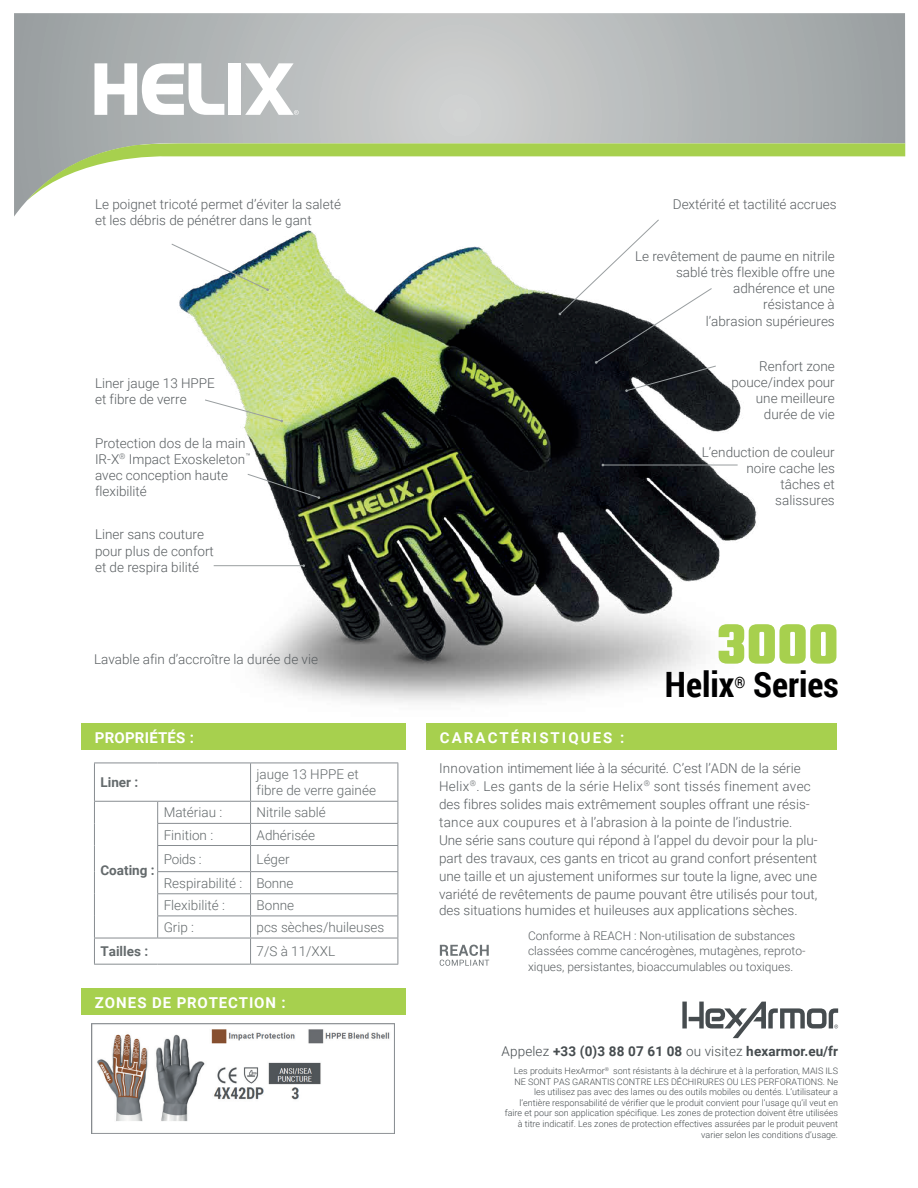
<style>
.page{position:relative;width:918px;height:1188px;background:#fff}
.page>*{position:absolute;margin:0;border:0;box-sizing:border-box;transform-origin:0 0}
.t1{font:700 61.5px "Teko";color:#a7d04e}
.t2{font:700 34.95px "Roboto Condensed";color:#000001}
.t3{font:700 15px "Roboto";letter-spacing:.06em;color:#fff}
.t4{font:700 15px "Roboto";letter-spacing:.135em;color:#fff}
.t5{font:700 15px "Roboto";letter-spacing:.015em;color:#fff}
.t6{font:300 13.5px/16.2px "Roboto";color:#595e61}
.t7{font:300 13.5px/16.2px "Roboto";color:#646a6c}
.t8{font:700 13.5px "Roboto";letter-spacing:.01em;color:#464c4f}
.t9{font:700 13.5px "Roboto";color:#646a6c}
.t10{font:300 12px/16.5px "Roboto";color:#595e61}
.t11{font:300 9px/10.5px "Roboto";color:#464c4f;text-align:right}
.t12{font:300 7.8px "Roboto";color:#595e61}
.s1{font-weight:300}
</style>
<div class="page">
<img style="left:91px;top:1024px;width:304px;height:109px">
<img style="left:179px;top:230px;width:578px;height:520px">
<svg style="left:14px;top:13px;width:891px;height:204px"></svg>
<svg style="left:27px;top:143px;width:878px;height:58px"></svg>
<svg style="left:682px;top:1002px;width:156px;height:36px"></svg>
<div style="left:426px;top:723px;width:411px;height:27px;background:#a7d04e"></div>
<svg style="left:94px;top:63px;width:130px;height:52px"></svg>
<div style="left:228px;top:63px;width:13px;height:52px;background:#fff"></div>
<svg style="left:245px;top:63px;width:54px;height:52px"></svg>
<div style="left:81px;top:723px;width:324px;height:27px;background:#a7d04e"></div>
<div style="left:81px;top:988px;width:324px;height:27px;background:#a7d04e"></div>
<svg style="left:247px;top:473px;width:73px;height:26px"></svg>
<hr style="left:214px;top:565px;width:90px;height:1px;background:#999ea0">
<svg style="left:171px;top:243px;width:98px;height:48px"></svg>
<svg style="left:204px;top:399px;width:79px;height:23px"></svg>
<hr style="left:603px;top:465px;width:135px;height:1px;background:#999ea0">
<hr style="left:94px;top:763px;width:64px;height:1px;background:#888d91">
<hr style="left:94px;top:763px;width:1px;height:38px;background:#888d91">
<hr style="left:158px;top:763px;width:93px;height:1px;background:#888d91">
<hr style="left:251px;top:763px;width:147px;height:1px;background:#888d91">
<hr style="left:250px;top:763px;width:1px;height:38px;background:#888d91">
<hr style="left:398px;top:763px;width:1px;height:38px;background:#888d91">
<hr style="left:94px;top:801px;width:64px;height:1px;background:#888d91">
<hr style="left:158px;top:801px;width:93px;height:1px;background:#888d91">
<hr style="left:251px;top:801px;width:147px;height:1px;background:#888d91">
<hr style="left:157px;top:823px;width:94px;height:1px;background:#888d91">
<hr style="left:251px;top:823px;width:147px;height:1px;background:#888d91">
<hr style="left:157px;top:845px;width:94px;height:1px;background:#888d91">
<hr style="left:251px;top:845px;width:147px;height:1px;background:#888d91">
<hr style="left:157px;top:871px;width:94px;height:1px;background:#888d91">
<hr style="left:251px;top:871px;width:147px;height:1px;background:#888d91">
<hr style="left:157px;top:893px;width:94px;height:1px;background:#888d91">
<hr style="left:251px;top:893px;width:147px;height:1px;background:#888d91">
<hr style="left:157px;top:916px;width:94px;height:1px;background:#888d91">
<svg style="left:157px;top:802px;width:1px;height:136px"></svg>
<hr style="left:251px;top:916px;width:147px;height:1px;background:#888d91">
<hr style="left:94px;top:938px;width:64px;height:1px;background:#888d91">
<svg style="left:94px;top:802px;width:1px;height:162px"></svg>
<hr style="left:158px;top:938px;width:93px;height:1px;background:#888d91">
<hr style="left:251px;top:938px;width:147px;height:1px;background:#888d91">
<svg style="left:250px;top:802px;width:1px;height:162px"></svg>
<svg style="left:398px;top:802px;width:1px;height:162px"></svg>
<hr style="left:94px;top:964px;width:64px;height:1px;background:#888d91">
<hr style="left:158px;top:964px;width:93px;height:1px;background:#888d91">
<hr style="left:251px;top:964px;width:147px;height:1px;background:#888d91">
<svg style="left:440px;top:945px;width:49px;height:21px"></svg>
<svg style="left:559px;top:219px;width:158px;height:173px"></svg>
<p class="t6" style="left:95px;top:196px;width:247px">Le poignet tricoté permet d’éviter la saleté et les débris de pénétrer dans le gant</p>
<p class="t6" style="left:95px;top:375px;width:121px">Liner jauge 13 HPPE et fibre de verre</p>
<p class="t6" style="left:95px;top:434px;width:152px">Protection dos de la main</p>
<p class="t12" style="left:119px;top:450px;width:8px">®</p>
<p class="t6" style="left:129px;top:450px;width:118px">Impact Exoskeleton</p>
<p class="t6" style="left:95px;top:450px;width:26px">IR-X</p>
<p class="t12" style="left:246px;top:451px;width:6px">™</p>
<p class="t6" style="left:95px;top:467px;width:135px">avec conception haute flexibilité</p>
<p class="t6" style="left:95px;top:526px;width:120px">Liner sans couture pour plus de confort et de respira bilité</p>
<p class="t6" style="left:94px;top:650px;width:226px">Lavable afin d’accroître la durée de vie</p>
<p class="t5" style="left:95px;top:727px;width:101px">PROPRIÉTÉS :</p>
<p class="t9" style="left:100px;top:773px;width:39px">Liner :</p>
<p class="t7" style="left:257px;top:766px;width:121px">jauge 13 HPPE et fibre de verre gainée</p>
<p class="t9" style="left:100px;top:860px;width:56px">Coating :</p>
<p class="t7" style="left:164px;top:804px;width:60px">Matériau :</p>
<p class="t7" style="left:257px;top:804px;width:71px">Nitrile sablé</p>
<p class="t7" style="left:164px;top:826px;width:51px">Finition :</p>
<p class="t7" style="left:257px;top:826px;width:60px">Adhérisée</p>
<p class="t7" style="left:164px;top:850px;width:40px">Poids :</p>
<p class="t7" style="left:164px;top:846px;width:131px;line-height:24.2px;text-align:right">Léger<br>Respirabilité : Bonne</p>
<p class="t7" style="left:164px;top:897px;width:63px">Flexibilité :</p>
<p class="t7" style="left:257px;top:897px;width:39px">Bonne</p>
<p class="t7" style="left:164px;top:919px;width:32px">Grip :</p>
<p class="t7" style="left:257px;top:919px;width:129px">pcs sèches/huileuses</p>
<p class="t6" style="left:673px;top:196px;width:165px">Dextérité et tactilité accrues</p>
<p class="t6" style="left:635px;top:247px;width:201px;text-align:right">Le revêtement de paume en nitrile sablé très flexible offre une adhérence et une<br>résistance à<br>l’abrasion supérieures</p>
<p class="t6" style="left:731px;top:357px;width:105px;text-align:right">Renfort zone pouce/index pour</p>
<p class="t6" style="left:756px;top:390px;width:81px;text-align:center">une meilleure durée de vie</p>
<p class="t6" style="left:702px;top:443px;width:135px;text-align:right">L’enduction de couleur noire cache les<br>tâches et</p>
<p class="t6" style="left:775px;top:492px;width:61px">salissures</p>
<p class="t4" style="left:440px;top:727px;width:186px">CARACTÉRISTIQUES :</p>
<h1 class="t1" style="left:717px;top:605px;width:123px">3000</h1>
<h2 class="t2" style="left:665px;top:660px;width:175px">Helix<sup>®</sup> Series</h2>
<p class="t6" style="left:439px;top:758px;width:380px;line-height:18px">Innovation intimement liée à la sécurité. C’est l’ADN de la série Helix<sup>®</sup>. Les gants de la série Helix<sup>®</sup> sont tissés finement avec des fibres solides mais extrêmement souples offrant une résis&shy;tance aux coupures et à l’abrasion à la pointe de l’industrie.<br>Une série sans couture qui répond à l’appel du devoir pour la plu&shy;part des travaux, ces gants en tricot au grand confort présentent une taille et un ajustement uniformes sur toute la ligne, avec une variété de revêtements de paume pouvant être utilisés pour tout,</p>
<p class="t6" style="left:439px;top:901px;width:360px">des situations humides et huileuses aux applications sèches.</p>
<p class="t10" style="left:528px;top:927px;width:269px">Conforme à REACH : Non-utilisation de substances</p>
<p class="t9" style="left:100px;top:942px;width:49px">Tailles :</p>
<p class="t7" style="left:257px;top:943px;width:80px">7/S à 11/XXL</p>
<p class="t10" style="left:528px;top:942px;width:279px">classées comme cancérogènes, mutagènes, reproto&shy;xiques, persistantes, bioaccumulables ou toxiques.</p>
<p class="t3" style="left:95px;top:992px;width:193px">ZONES DE PROTECTION :</p>
<p class="t8" style="left:502px;top:1042px;width:338px"><span class="s1">Appelez</span> +33 (0)3 88 07 61 08 <span class="s1">ou visitez</span> hexarmor.eu/fr</p>
<p class="t11" style="left:514px;top:1065px;width:326px;text-align:left">Les produits HexArmor<sup>®</sup> sont résistants à la déchirure et à la perforation, MAIS ILS<br>NE SONT PAS GARANTIS CONTRE LES DÉCHIRURES OU LES PERFORATIONS. Ne</p>
<p class="t11" style="left:505px;top:1097px;width:335px">l’entière responsabilité de vérifier que le produit convient pour l’usage qu’il veut en faire et pour son application spécifique. Les zones de protection doivent être utilisées</p>
<p class="t11" style="left:534px;top:1087px;width:305px">les utilisez pas avec des lames ou des outils mobiles ou dentés. L’utilisateur a</p>
<p class="t11" style="left:518px;top:1118px;width:322px;line-height:11.1px">à titre indicatif. Les zones de protection effectives assurées par le produit peuvent varier selon les conditions d’usage.</p>
</div>
